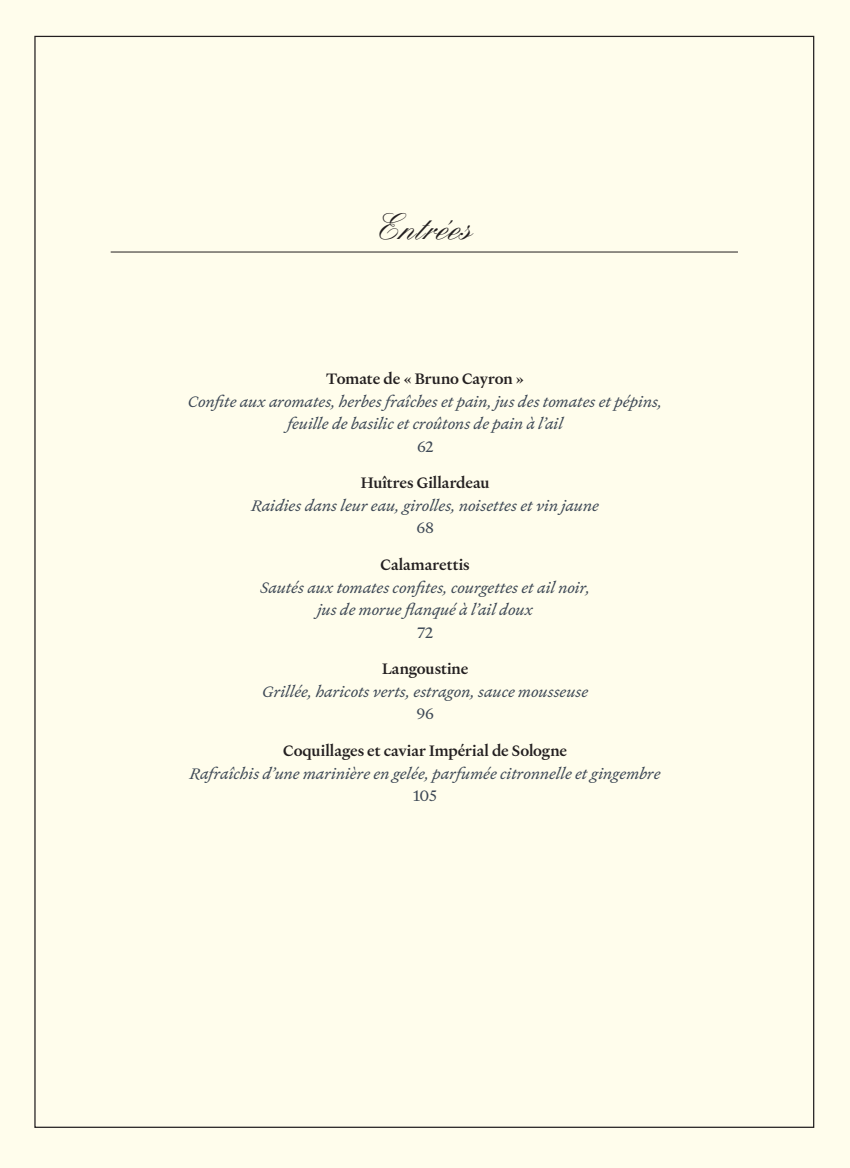
<style>
.page{position:relative;width:850px;height:1168px;background:#fff}
.page>*{position:absolute;margin:0;border:0;box-sizing:border-box;transform-origin:0 0}
.t1{font:500 36.25px "Kuenstler Script";color:#231f20}
.t2{font:italic 16.25px/22.5px "Heldane Text";letter-spacing:-.005em;color:#3d4855;text-align:center}
.t3{font:500 16.25px "Heldane Text";color:#231f20}
.t4{font:16.25px "Heldane Text";letter-spacing:-.025em;color:#3d4855}
</style>
<div class="page">
<div style="left:0;top:0;width:850px;height:1167px;background:#fffdec"></div>
<hr style="left:111px;top:252px;width:627px;height:1px;background:#231f20">
<h1 class="t1" style="left:377px;top:205px;width:97px">Entrées</h1>
<p class="t3" style="left:326px;top:368px;width:199px">Tomate de « Bruno Cayron »</p>
<p class="t2" style="left:188px;top:390px;width:476px">Confite aux aromates, herbes fraîches et pain, jus des tomates et pépins, feuille de basilic et croûtons de pain à l’ail</p>
<p class="t4" style="left:417px;top:435px;width:18px">62</p>
<p class="t3" style="left:361px;top:472px;width:130px">Huîtres Gillardeau</p>
<p class="t2" style="left:251px;top:494px;width:349px">Raidies dans leur eau, girolles, noisettes et vin jaune</p>
<p class="t4" style="left:416px;top:517px;width:19px">68</p>
<p class="t3" style="left:381px;top:554px;width:91px">Calamarettis</p>
<p class="t2" style="left:260px;top:576px;width:332px">Sautés aux tomates confites, courgettes et ail noir, jus de morue flanqué à l’ail doux</p>
<p class="t4" style="left:417px;top:621px;width:18px">72</p>
<p class="t3" style="left:382px;top:658px;width:88px">Langoustine</p>
<p class="t2" style="left:262px;top:680px;width:328px">Grillée, haricots verts, estragon, sauce mousseuse</p>
<p class="t4" style="left:416px;top:703px;width:19px">96</p>
<p class="t3" style="left:283px;top:740px;width:285px">Coquillages et caviar Impérial de Sologne</p>
<p class="t2" style="left:190px;top:762px;width:472px">Rafraîchis d’une marinière en gelée, parfumée citronnelle et gingembre</p>
<p class="t4" style="left:413px;top:785px;width:25px">105</p>
</div>
